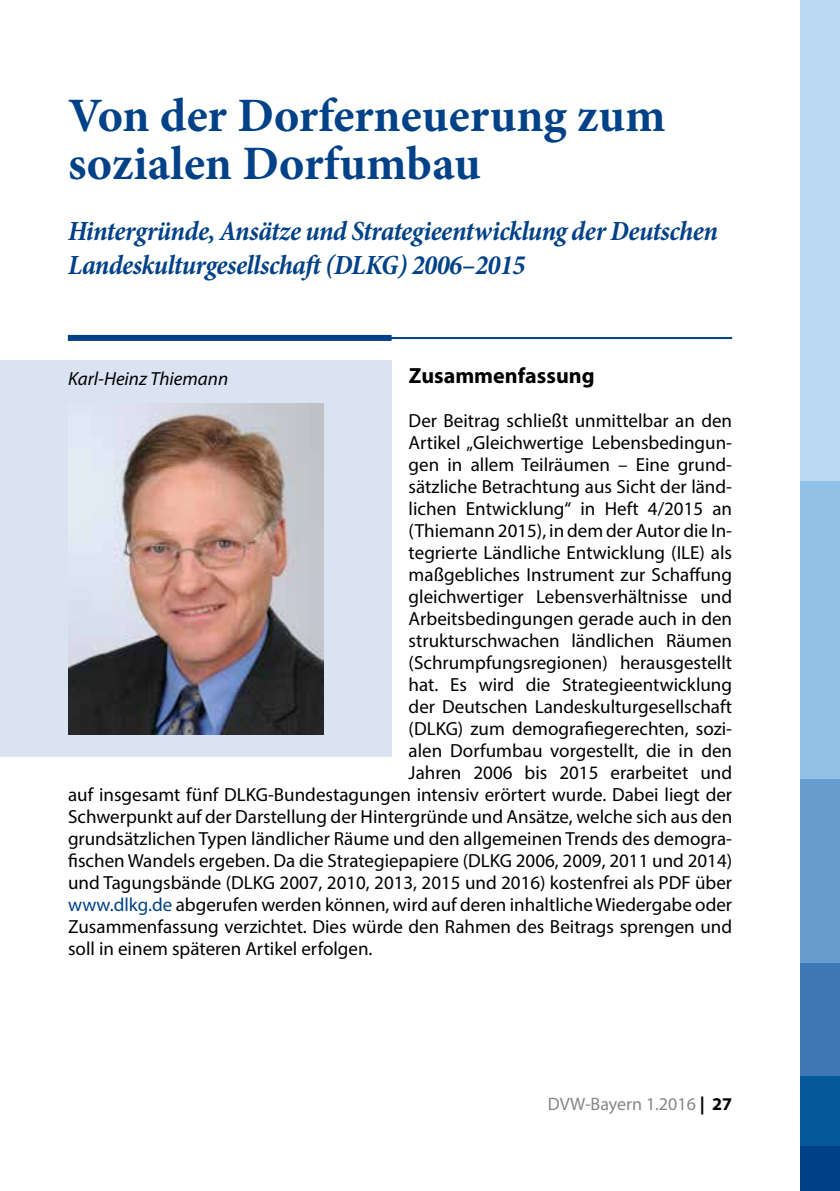
<style>
.page{position:relative;width:840px;height:1191px;background:#fff}
.page>*{position:absolute;margin:0;border:0;box-sizing:border-box;transform-origin:0 0}
.t1{font:700 48px/48px "Minion Pro";color:#004188}
.t2{font:italic 700 condensed 28px/33.6px "Minion Pro";letter-spacing:-.02em;color:#004188}
.t3{font:700 22px "Myriad Pro";color:#000}
.t4{font:19px "Myriad Pro";color:#000}
.t5{font:italic 19px "Myriad Pro";color:#000}
.t6{font:18px "Myriad Pro";color:#868786}
.s1{color:#004188}
.s2{font-weight:700;color:#000}
</style>
<div class="page">
<hr style="left:68px;top:337px;width:663px;height:2px;background:#004188">
<div style="left:68px;top:335px;width:323px;height:6px;background:#004188"></div>
<div style="left:0;top:360px;width:391px;height:396px;background:#dae3f2"></div>
<div style="left:799px;top:0;width:40px;height:481px;background:#bad9f2"></div>
<div style="left:799px;top:481px;width:40px;height:298px;background:#92c1e7"></div>
<div style="left:799px;top:779px;width:40px;height:184px;background:#689bce"></div>
<div style="left:799px;top:963px;width:40px;height:114px;background:#3d78b5"></div>
<div style="left:799px;top:1076px;width:40px;height:70px;background:#04599d"></div>
<div style="left:799px;top:1146px;width:40px;height:45px;background:#004188"></div>
<img style="left:68px;top:404px;width:255px;height:330px">
<h1 class="t1" style="left:68px;top:91px;width:599px">Von der Dorferneuerung zum sozialen Dorfumbau</h1>
<h2 class="t2" style="left:68px;top:214px;width:651px">Hintergründe, Ansätze und Strategieentwicklung der Deutschen<br>Landeskulturgesellschaft (DLKG) 2006–2015</h2>
<p class="t3" style="left:408px;top:361px;width:187px">Zusammenfassung</p>
<p class="t4" style="left:408px;top:408px;width:325px">Der Beitrag schließt unmittelbar an den</p>
<p class="t4" style="left:408px;top:430px;width:325px">Artikel „Gleichwertige Lebensbedingun-</p>
<p class="t4" style="left:408px;top:452px;width:325px">gen in allem Teilräumen – Eine grund-</p>
<p class="t4" style="left:408px;top:474px;width:325px">sätzliche Betrachtung aus Sicht der länd-</p>
<p class="t4" style="left:408px;top:496px;width:325px">lichen Entwicklung“ in Heft 4/2015 an</p>
<p class="t4" style="left:408px;top:518px;width:325px">(Thiemann 2015), in dem der Autor die In-</p>
<p class="t4" style="left:408px;top:540px;width:325px">tegrierte Ländliche Entwicklung (ILE) als</p>
<p class="t4" style="left:408px;top:562px;width:325px">maßgebliches Instrument zur Schaffung</p>
<p class="t4" style="left:408px;top:584px;width:325px">gleichwertiger Lebensverhältnisse und</p>
<p class="t4" style="left:408px;top:606px;width:325px">Arbeitsbedingungen gerade auch in den</p>
<p class="t4" style="left:408px;top:628px;width:325px">strukturschwachen ländlichen Räumen</p>
<p class="t4" style="left:408px;top:650px;width:325px">(Schrumpfungsregionen) herausgestellt</p>
<p class="t4" style="left:408px;top:672px;width:325px">hat. Es wird die Strategieentwicklung</p>
<p class="t4" style="left:408px;top:694px;width:325px">der Deutschen Landeskulturgesellschaft</p>
<p class="t4" style="left:408px;top:716px;width:325px">(DLKG) zum demografiegerechten, sozi-</p>
<p class="t4" style="left:408px;top:738px;width:325px">alen Dorfumbau vorgestellt, die in den</p>
<p class="t4" style="left:408px;top:760px;width:325px">Jahren 2006 bis 2015 erarbeitet und</p>
<p class="t4" style="left:68px;top:782px;width:665px">auf insgesamt fünf DLKG-Bundestagungen intensiv erörtert wurde. Dabei liegt der</p>
<p class="t4" style="left:68px;top:804px;width:665px">Schwerpunkt auf der Darstellung der Hintergründe und Ansätze, welche sich aus den</p>
<p class="t4" style="left:68px;top:826px;width:665px">grundsätzlichen Typen ländlicher Räume und den allgemeinen Trends des demogra-</p>
<p class="t4" style="left:68px;top:848px;width:665px">fischen Wandels ergeben. Da die Strategiepapiere (DLKG 2006, 2009, 2011 und 2014)</p>
<p class="t4" style="left:68px;top:870px;width:665px">und Tagungsbände (DLKG 2007, 2010, 2013, 2015 und 2016) kostenfrei als PDF über</p>
<p class="t4" style="left:68px;top:892px;width:665px"><span class="s1">www.dlkg.de</span> abgerufen werden können, wird auf deren inhaltliche Wiedergabe oder</p>
<p class="t4" style="left:68px;top:914px;width:665px">Zusammenfassung verzichtet. Dies würde den Rahmen des Beitrags sprengen und</p>
<p class="t4" style="left:68px;top:936px;width:306px">soll in einem späteren Artikel erfolgen.</p>
<p class="t5" style="left:68px;top:367px;width:161px">Karl-Heinz Thiemann</p>
<p class="t6" style="left:547px;top:1093px;width:186px">DVW-Bayern 1.2016 <span class="s2">| 27</span></p>
</div>
